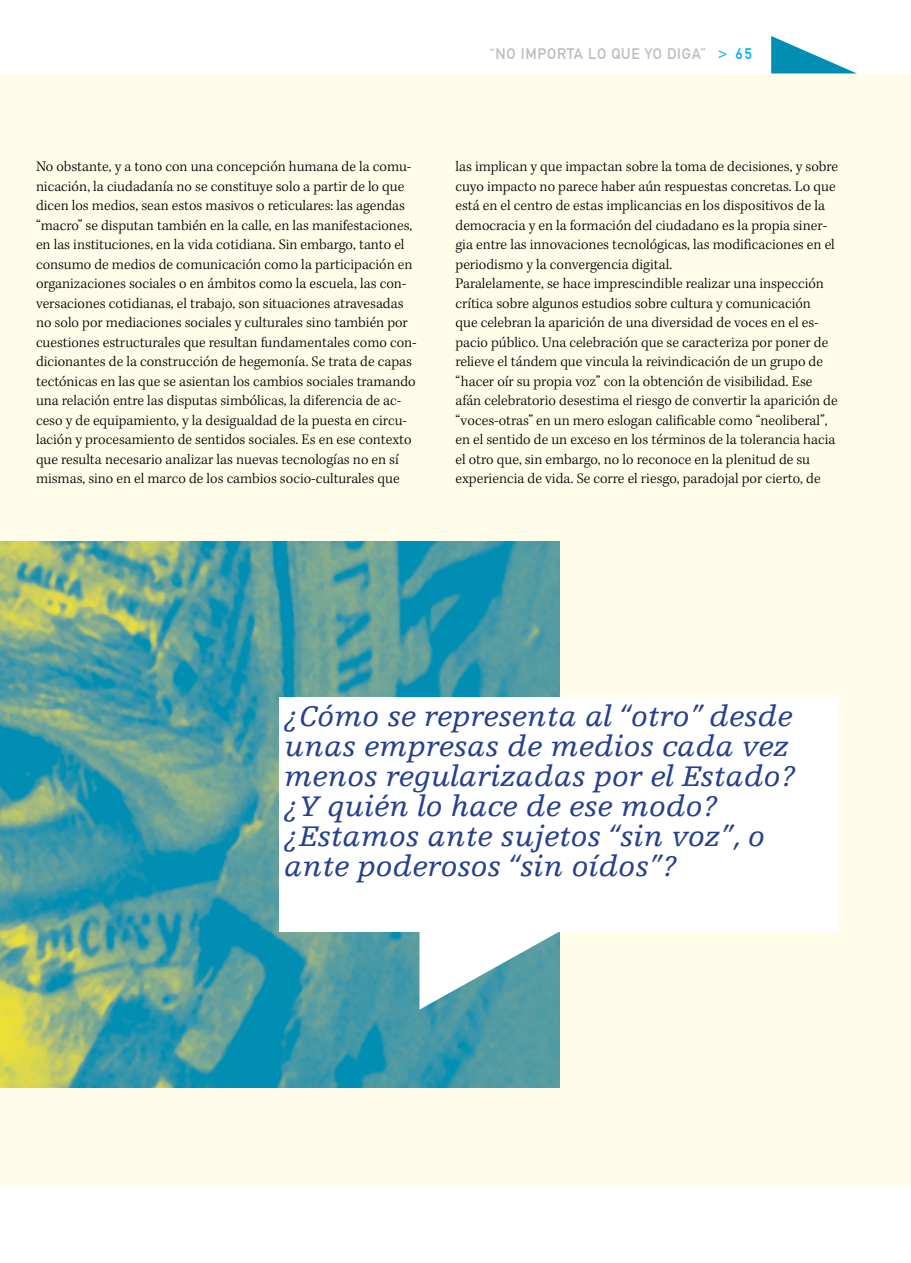
<style>
.page{position:relative;width:911px;height:1263px;background:#fff}
.page>*{position:absolute;margin:0;border:0;box-sizing:border-box;transform-origin:0 0}
.t1{font:italic 30px/30px "Egyptienne F";color:#25408f}
.t2{font:300 15px/19.5px "Kepler Std";color:#000}
.t3{font:15px "DIN1451 Mittelschrift";letter-spacing:.05em;color:#bcbec0}
.s1{color:#00b3f0}
</style>
<div class="page">
<div style="left:0;top:73px;width:911px;height:1112px;background:#fffde9"></div>
<svg style="left:771px;top:36px;width:86px;height:38px"></svg>
<img style="left:0;top:542px;width:559px;height:546px">
<div style="left:280px;top:698px;width:559px;height:234px;background:#fff"></div>
<svg style="left:419px;top:932px;width:140px;height:78px"></svg>
<p class="t3" style="left:490px;top:45px;width:264px">“NO IMPORTA LO QUE YO DIGA” <span class="s1">&gt; 65</span></p>
<p class="t2" style="left:36px;top:157px;width:382px">No obstante, y a tono con una concepción humana de la comu&shy;nicación, la ciudadanía no se constituye solo a partir de lo que dicen los medios, sean estos masivos o reticulares: las agendas “macro” se disputan también en la calle, en las manifestaciones, en las instituciones, en la vida cotidiana. Sin embargo, tanto el consumo de medios de comunicación como la participación en organizaciones sociales o en ámbitos como la escuela, las con&shy;versaciones cotidianas, el trabajo, son situaciones atravesadas no solo por mediaciones sociales y culturales sino también por cuestiones estructurales que resultan fundamentales como con&shy;dicionantes de la construcción de hegemonía. Se trata de capas tectónicas en las que se asientan los cambios sociales tramando una relación entre las disputas simbólicas, la diferencia de ac&shy;ceso y de equipamiento, y la desigualdad de la puesta en circu&shy;lación y procesamiento de sentidos sociales. Es en ese contexto que resulta necesario analizar las nuevas tecnologías no en sí mismas, sino en el marco de los cambios socio-culturales que</p>
<p class="t2" style="left:455px;top:157px;width:384px">las implican y que impactan sobre la toma de decisiones, y sobre cuyo impacto no parece haber aún respuestas concretas. Lo que está en el centro de estas implicancias en los dispositivos de la democracia y en la formación del ciudadano es la propia siner&shy;gia entre las innovaciones tecnológicas, las modificaciones en el periodismo y la convergencia digital.<br>Paralelamente, se hace imprescindible realizar una inspección crítica sobre algunos estudios sobre cultura y comunicación<br>que celebran la aparición de una diversidad de voces en el es&shy;pacio público. Una celebración que se caracteriza por poner de relieve el tándem que vincula la reivindicación de un grupo de “hacer oír su propia voz” con la obtención de visibilidad. Ese afán celebratorio desestima el riesgo de convertir la aparición de “voces-otras” en un mero eslogan calificable como “neoliberal”, en el sentido de un exceso en los términos de la tolerancia hacia el otro que, sin embargo, no lo reconoce en la plenitud de su experiencia de vida. Se corre el riesgo, paradojal por cierto, de</p>
<h1 class="t1" style="left:284px;top:702px;width:513px">¿Cómo se representa al “otro” desde unas empresas de medios cada vez menos regularizadas por el Estado? ¿Y quién lo hace de ese modo? ¿Estamos ante sujetos “sin voz”, o ante poderosos “sin oídos”?</h1>
</div>
